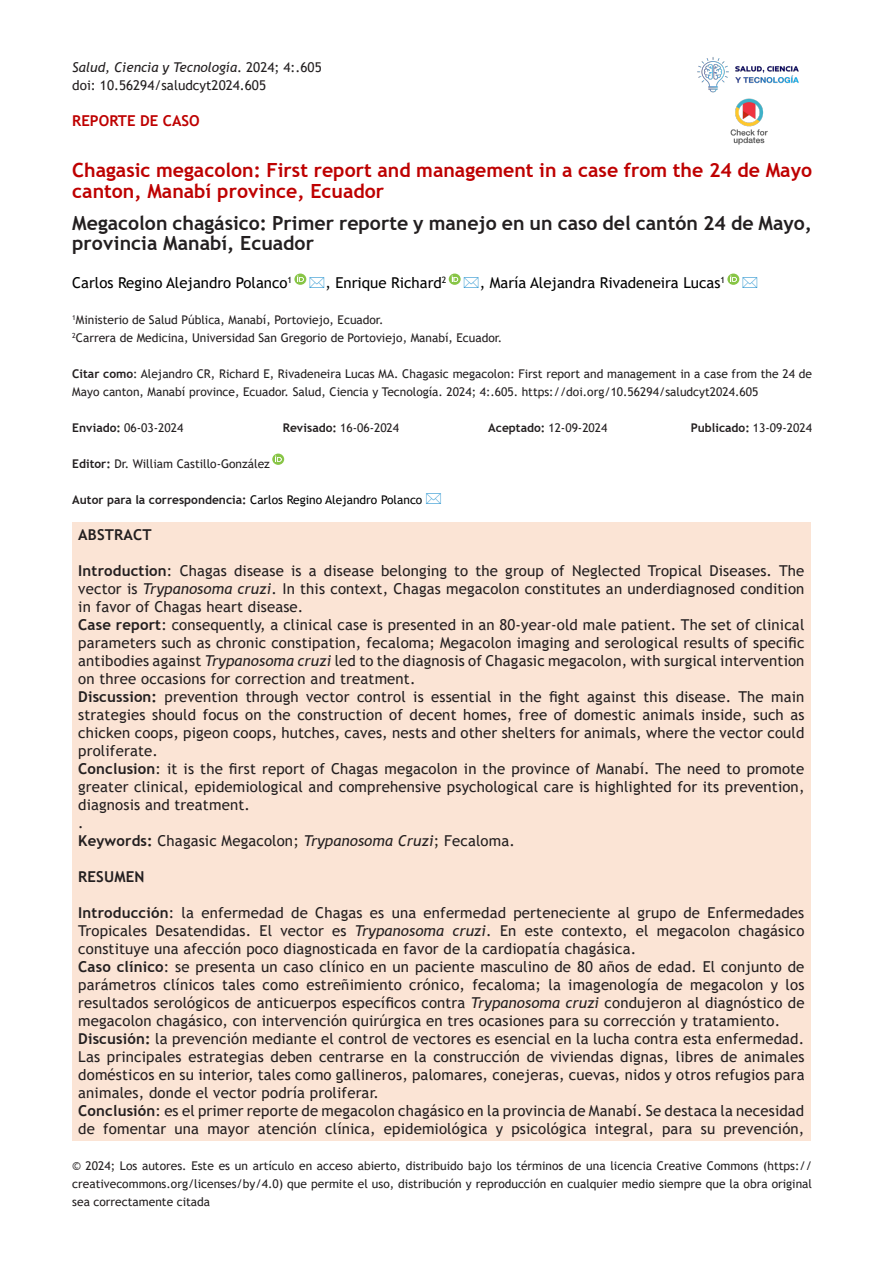
<style>
.page{position:relative;width:893px;height:1263px;background:#fff}
.page>*{position:absolute;margin:0;border:0;box-sizing:border-box;transform-origin:0 0}
.t1{font:700 19.5px/21px "Trebuchet MS";color:#be0000}
.t2{font:700 19.5px/19.5px "Trebuchet MS";color:#231f20}
.t3{font:15px/18px "Trebuchet MS";letter-spacing:.01em;color:#231f20;text-align:justify}
.t4{font:15px "Trebuchet MS";color:#000}
.t5{font:700 15px "Trebuchet MS";letter-spacing:.01em;color:#231f20}
.t6{font:700 15px "Trebuchet MS";color:#be0000}
.t7{font:italic 13.5px "Trebuchet MS";color:#231f20}
.t8{font:13.5px "Trebuchet MS";color:#231f20}
.t9{font:12px/18px "Trebuchet MS";color:#231f20;text-align:justify}
.t10{font:12px "Trebuchet MS";color:#000}
.t11{font:700 12px "Trebuchet MS";color:#231f20}
.s1{font-style:normal}
.s2{font-weight:700}
.s3{font-weight:400}
.s4{font-weight:700;color:#231f20}
.s5{font-style:italic}
</style>
<div class="page">
<img style="left:697px;top:57px;width:102px;height:36px">
<img style="left:730px;top:98px;width:38px;height:47px">
<div style="left:72px;top:522px;width:739px;height:618px;background:#fbe4d5"></div>
<svg style="left:272px;top:454px;width:12px;height:11px"></svg>
<svg style="left:294px;top:274px;width:13px;height:11px"></svg>
<svg style="left:449px;top:274px;width:12px;height:11px"></svg>
<svg style="left:727px;top:274px;width:13px;height:11px"></svg>
<p class="t7" style="left:72px;top:59px;width:251px">Salud, Ciencia y Tecnología<span class="s1">. 2024; 4:.605</span></p>
<p class="t8" style="left:72px;top:77px;width:195px">doi: 10.56294/saludcyt2024.605</p>
<p class="t6" style="left:72px;top:111px;width:129px">REPORTE DE CASO</p>
<p class="t1" style="left:72px;top:159px;width:741px">Chagasic megacolon: First report and management in a case from the 24 de Mayo canton, Manabí province, Ecuador</p>
<p class="t2" style="left:72px;top:214px;width:741px">Megacolon chagásico: Primer reporte y manejo en un caso del cantón 24 de Mayo, provincia Manabí, Ecuador</p>
<p class="t4" style="left:72px;top:273px;width:221px">Carlos Regino Alejandro Polanco<sup>1</sup></p>
<p class="t4" style="left:326px;top:273px;width:122px">, Enrique Richard<sup>2</sup></p>
<p class="t4" style="left:480px;top:273px;width:247px">, María Alejandra Rivadeneira Lucas<sup>1</sup></p>
<p class="t9" style="left:72px;top:311px;width:313px"><sup>1</sup>Ministerio de Salud Pública, Manabí, Portoviejo, Ecuador.</p>
<p class="t9" style="left:72px;top:329px;width:432px"><sup>2</sup>Carrera de Medicina, Universidad San Gregorio de Portoviejo, Manabí, Ecuador.</p>
<p class="t9" style="left:72px;top:365px;width:741px"><span class="s2">Citar como</span>: Alejandro CR, Richard E, Rivadeneira Lucas MA. Chagasic megacolon: First report and management in a case from the 24 de<br>Mayo canton, Manabí province, Ecuador. Salud, Ciencia y Tecnología. 2024; 4:.605. https://doi.org/10.56294/saludcyt2024.605</p>
<p class="t9" style="left:72px;top:419px;width:113px"><span class="s2">Enviado:</span> 06-03-2024</p>
<p class="t9" style="left:283px;top:419px;width:118px"><span class="s2">Revisado:</span> 16-06-2024</p>
<p class="t9" style="left:488px;top:419px;width:121px"><span class="s2">Aceptado:</span> 12-09-2024</p>
<p class="t11" style="left:691px;top:420px;width:123px">Publicado: <span class="s3">13-09-2024</span></p>
<p class="t9" style="left:72px;top:455px;width:199px"><span class="s2">Editor:</span> Dr. William Castillo-González</p>
<p class="t10" style="left:72px;top:492px;width:352px"><span class="s4">Autor para la correspondencia:</span> Carlos Regino Alejandro Polanco</p>
<p class="t5" style="left:78px;top:525px;width:75px">ABSTRACT</p>
<p class="t3" style="left:78px;top:562px;width:728px"><span class="s2">Introduction</span>: Chagas disease is a disease belonging to the group of Neglected Tropical Diseases. The vector is <span class="s5">Trypanosoma cruzi</span>. In this context, Chagas megacolon constitutes an underdiagnosed condition in favor of Chagas heart disease.</p>
<p class="t3" style="left:78px;top:616px;width:728px"><span class="s2">Case report</span>: consequently, a clinical case is presented in an 80-year-old male patient. The set of clinical parameters such as chronic constipation, fecaloma; Megacolon imaging and serological results of specific antibodies against <span class="s5">Trypanosoma cruzi</span> led to the diagnosis of Chagasic megacolon, with surgical intervention on three occasions for correction and treatment.</p>
<p class="t3" style="left:78px;top:688px;width:728px"><span class="s2">Discussion:</span> prevention through vector control is essential in the fight against this disease. The main strategies should focus on the construction of decent homes, free of domestic animals inside, such as chicken coops, pigeon coops, hutches, caves, nests and other shelters for animals, where the vector could proliferate.</p>
<p class="t3" style="left:78px;top:760px;width:728px"><span class="s2">Conclusion</span>: it is the first report of Chagas megacolon in the province of Manabí. The need to promote greater clinical, epidemiological and comprehensive psychological care is highlighted for its prevention, diagnosis and treatment.</p>
<p class="t3" style="left:78px;top:814px;width:7px">.</p>
<p class="t3" style="left:78px;top:832px;width:438px"><span class="s2">Keywords:</span> Chagasic Megacolon; <span class="s5">Trypanosoma Cruzi</span>; Fecaloma.</p>
<p class="t5" style="left:78px;top:867px;width:68px">RESUMEN</p>
<p class="t3" style="left:78px;top:904px;width:728px"><span class="s2">Introducción</span>: la enfermedad de Chagas es una enfermedad perteneciente al grupo de Enfermedades Tropicales Desatendidas. El vector es <span class="s5">Trypanosoma cruzi</span>. En este contexto, el megacolon chagásico constituye una afección poco diagnosticada en favor de la cardiopatía chagásica.</p>
<p class="t3" style="left:78px;top:958px;width:728px"><span class="s2">Caso clínico</span>: se presenta un caso clínico en un paciente masculino de 80 años de edad. El conjunto de parámetros clínicos tales como estreñimiento crónico, fecaloma; la imagenología de megacolon y los resultados serológicos de anticuerpos específicos contra <span class="s5">Trypanosoma cruzi</span> condujeron al diagnóstico de megacolon chagásico, con intervención quirúrgica en tres ocasiones para su corrección y tratamiento.</p>
<p class="t3" style="left:78px;top:1030px;width:728px"><span class="s2">Discusión:</span> la prevención mediante el control de vectores es esencial en la lucha contra esta enfermedad.<br>Las principales estrategias deben centrarse en la construcción de viviendas dignas, libres de animales domésticos en su interior, tales como gallineros, palomares, conejeras, cuevas, nidos y otros refugios para animales, donde el vector podría proliferar.</p>
<p class="t3" style="left:78px;top:1102px;width:728px"><span class="s2">Conclusión</span>: es el primer reporte de megacolon chagásico en la provincia de Manabí. Se destaca la necesidad de fomentar una mayor atención clínica, epidemiológica y psicológica integral, para su prevención,</p>
<p class="t9" style="left:72px;top:1157px;width:741px">© 2024; Los autores. Este es un artículo en acceso abierto, distribuido bajo los términos de una licencia Creative Commons (https:// creativecommons.org/licenses/by/4.0) que permite el uso, distribución y reproducción en cualquier medio siempre que la obra original sea correctamente citada</p>
</div>
